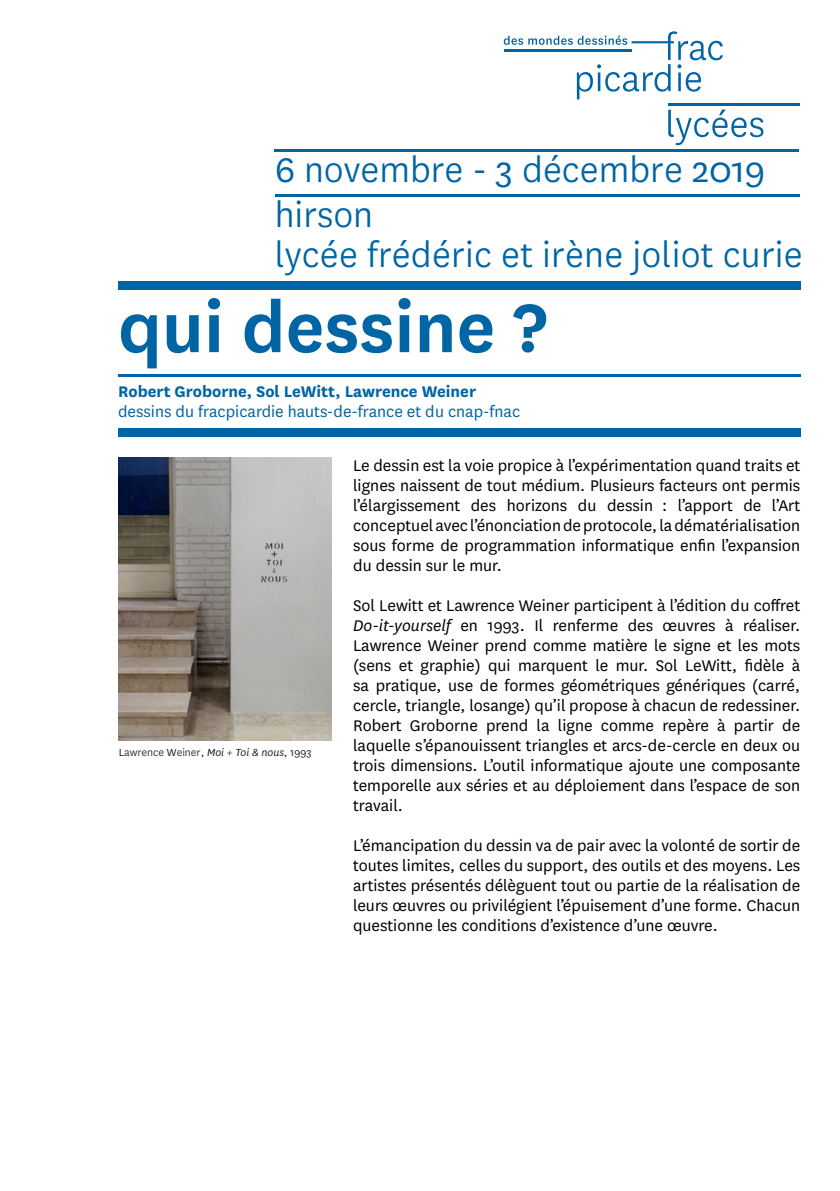
<style>
.page{position:relative;width:840px;height:1191px;background:#fff}
.page>*{position:absolute;margin:0;border:0;box-sizing:border-box;transform-origin:0 0}
.t1{font:600 80px "National";color:#0065a4}
.t2{font:40px "National Frac";letter-spacing:.005em;color:#0065a4}
.Default{font:18px/20px "National";color:#000;text-align:justify}
.t3{font:18px "National";color:#0065a4}
.t4{font:700 18px "National";color:#0065a4}
.t5{font:12px "National Frac";color:#231f20}
.s1{font-family:"National";font-style:italic}
.s2{font-family:"National"}
.s3{font-style:italic}
</style>
<div class="page">
<div style="left:118px;top:281px;width:681px;height:9px;background:#0065a4"></div>
<hr style="left:118px;top:374px;width:681px;height:2px;background:#0065a4">
<div style="left:118px;top:429px;width:681px;height:8px;background:#0065a4"></div>
<hr style="left:668px;top:103px;width:131px;height:2px;background:#0065a4">
<svg style="left:668px;top:109px;width:95px;height:36px"></svg>
<svg style="left:503px;top:31px;width:219px;height:68px"></svg>
<hr style="left:503px;top:49px;width:128px;height:2px;background:#0065a4">
<hr style="left:274px;top:149px;width:524px;height:3px;background:#0065a4">
<hr style="left:275px;top:194px;width:524px;height:3px;background:#0065a4">
<img style="left:118px;top:457px;width:213px;height:284px">
<p class="t2" style="left:274px;top:147px;width:492px">6 novembre - 3 décembre 2019</p>
<p class="t2" style="left:274px;top:192px;width:100px">hirson</p>
<p class="t2" style="left:274px;top:232px;width:529px">lycée frédéric et irène joliot curie</p>
<p class="t1" style="left:118px;top:272px;width:430px">qui dessine ?</p>
<p class="t4" style="left:118px;top:379px;width:359px">Robert Groborne, Sol LeWitt, Lawrence Weiner</p>
<p class="t3" style="left:118px;top:400px;width:403px">dessins du fracpicardie hauts-de-france et du cnap-fnac</p>
<p class="t5" style="left:119px;top:745px;width:194px">Lawrence Weiner, <span class="s1">Moi + Toi &amp; nous</span><span class="s2">, 1993</span></p>
<p class="Default" style="left:353px;top:454px;width:448px">Le dessin est la voie propice à l’expérimentation quand traits et lignes naissent de tout médium. Plusieurs facteurs ont permis l’élargissement des horizons du dessin : l’apport de l’Art conceptuel avec l’énonciation de protocole, la dématérialisation sous forme de programmation informatique enfin l’expansion du dessin sur le mur.</p>
<p class="Default" style="left:353px;top:594px;width:448px">Sol Lewitt et Lawrence Weiner participent à l’édition du coffret <span class="s3">Do-it-yourself</span> en 1993. Il renferme des œuvres à réaliser.<br>Lawrence Weiner prend comme matière le signe et les mots (sens et graphie) qui marquent le mur. Sol LeWitt, fidèle à sa pratique, use de formes géométriques génériques (carré, cercle, triangle, losange) qu’il propose à chacun de redessiner.</p>
<p class="Default" style="left:353px;top:714px;width:448px">Robert Groborne prend la ligne comme repère à partir de laquelle s’épanouissent triangles et arcs-de-cercle en deux ou trois dimensions. L’outil informatique ajoute une composante temporelle aux séries et au déploiement dans l’espace de son travail.</p>
<p class="Default" style="left:353px;top:834px;width:448px">L’émancipation du dessin va de pair avec la volonté de sortir de toutes limites, celles du support, des outils et des moyens. Les artistes présentés délèguent tout ou partie de la réalisation de leurs œuvres ou privilégient l’épuisement d’une forme. Chacun questionne les conditions d’existence d’une œuvre.</p>
</div>
